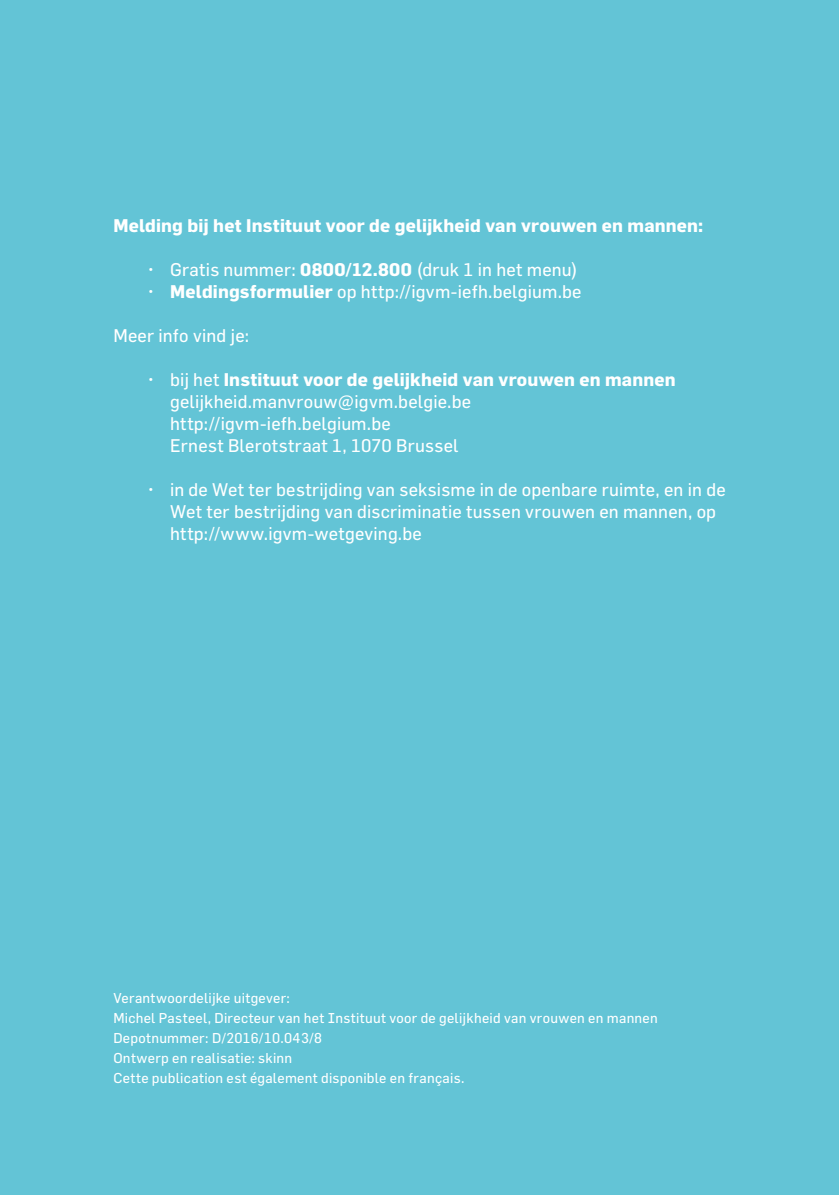
<style>
.page{position:relative;width:839px;height:1195px;background:#63c4d6}
.page>*{position:absolute;margin:0;border:0;box-sizing:border-box;transform-origin:0 0}
.t1{font:18px/22px "Flama";letter-spacing:.01em;color:#fff}
.t2{font:700 18px "Flama";letter-spacing:.01em;color:#fff}
.t3{font:14px/20px "Flama";letter-spacing:.02em;color:#fff}
.s1{font-weight:700}
</style>
<div class="page">
<p class="t2" style="left:113px;top:214px;width:591px">Melding bij het Instituut voor de gelijkheid van vrouwen en mannen:</p>
<p class="t1" style="left:147px;top:258px;width:432px">• Gratis nummer: <span class="s1">0800/12.800</span> (druk 1 in het menu)</p>
<p class="t1" style="left:147px;top:280px;width:436px">• <span class="s1">Meldingsformulier</span> op http://igvm-iefh.belgium.be</p>
<p class="t1" style="left:113px;top:324px;width:137px">Meer info vind je:</p>
<p class="t1" style="left:170px;top:368px;width:507px;text-indent:-23px">• bij het <span class="s1">Instituut voor de gelijkheid van vrouwen en mannen </span>gelijkheid.manvrouw@igvm.belgie.be http://igvm-iefh.belgium.be<br>Ernest Blerotstraat 1, 1070 Brussel</p>
<p class="t1" style="left:170px;top:478px;width:557px;text-indent:-23px">• in de Wet ter bestrijding van seksisme in de openbare ruimte, en in de<br>Wet ter bestrijding van discriminatie tussen vrouwen en mannen, op http://www.igvm-wetgeving.be</p>
<p class="t3" style="left:113px;top:988px;width:546px">Verantwoordelijke uitgever:<br>Michel Pasteel, Directeur van het Instituut voor de gelijkheid van vrouwen en mannen Depotnummer: D/2016/10.043/8<br>Ontwerp en realisatie: skinn<br>Cette publication est également disponible en français.</p>
</div>
